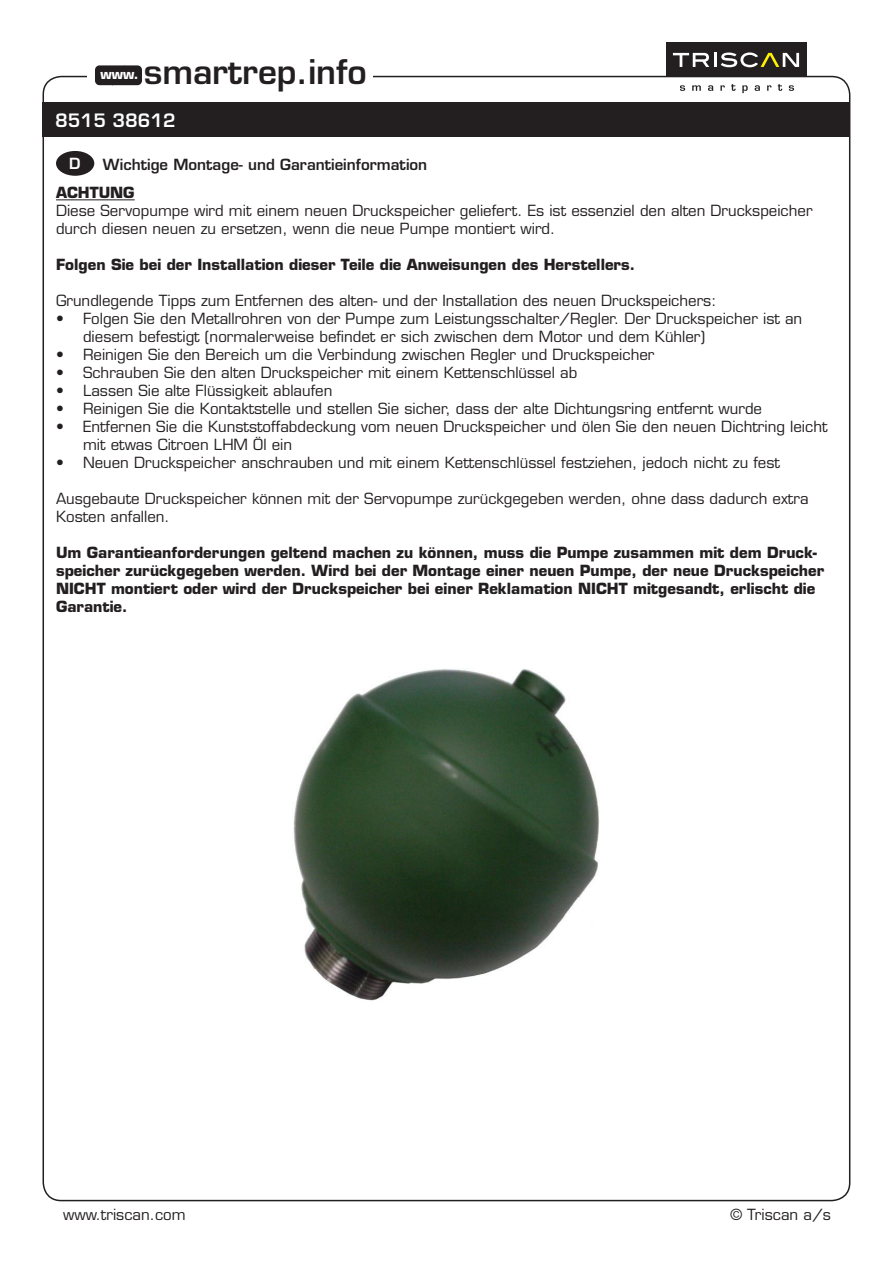
<style>
.page{position:relative;width:893px;height:1263px;background:#fff}
.page>*{position:absolute;margin:0;border:0;box-sizing:border-box;transform-origin:0 0}
.t1{font:600 33.15px "Eurostile LT Std";color:#231f20}
.t2{font:600 18px "Eurostile LT Std";color:#fff}
.t3{font:15px/18px "Eurostile LT Std";color:#231f20}
.t4{font:700 15px/18px "Eurostile LT Std";color:#231f20}
.t5{font:600 15px "Eurostile LT Std";color:#231f20}
.t6{font:600 15px "Eurostile LT Std";color:#fff}
.t7{font:700 14.4px "Eurostile LT Std";color:#fff}
.t8{font:700 13.5px "Eurostile LT Std";color:#fff}
</style>
<div class="page">
<div style="left:43px;top:103px;width:807px;height:34px;background:#231f20"></div>
<div style="left:56px;top:151px;width:38px;height:25px;background:#231f20;border-radius:50%"></div>
<hr style="left:56px;top:199px;width:79px;height:1px;background:#231f20">
<img style="left:293px;top:669px;width:306px;height:332px">
<div style="left:666px;top:43px;width:140px;height:34px;background:#231f20"></div>
<svg style="left:673px;top:53px;width:36px;height:14px"></svg>
<hr style="left:714px;top:53px;width:3px;height:14px;background:#fff">
<svg style="left:721px;top:52px;width:78px;height:15px"></svg>
<svg style="left:680px;top:85px;width:5px;height:6px"></svg>
<svg style="left:692px;top:85px;width:9px;height:6px"></svg>
<svg style="left:708px;top:85px;width:5px;height:6px"></svg>
<svg style="left:720px;top:85px;width:5px;height:6px"></svg>
<svg style="left:731px;top:84px;width:5px;height:7px"></svg>
<svg style="left:742px;top:85px;width:6px;height:8px"></svg>
<svg style="left:755px;top:85px;width:5px;height:6px"></svg>
<svg style="left:767px;top:85px;width:4px;height:6px"></svg>
<svg style="left:778px;top:84px;width:4px;height:7px"></svg>
<svg style="left:789px;top:85px;width:5px;height:6px"></svg>
<svg style="left:95px;top:65px;width:47px;height:20px"></svg>
<h1 class="t1" style="left:144px;top:51px;width:224px">smartrep.info</h1>
<p class="t8" style="left:101px;top:66px;width:24px">ww</p>
<p class="t7" style="left:98px;top:65px;width:42px">www.</p>
<p class="t2" style="left:55px;top:109px;width:122px">8515 38612</p>
<p class="t6" style="left:69px;top:154px;width:13px">D</p>
<p class="t5" style="left:103px;top:155px;width:326px">Wichtige Montage- und Garantieinformation</p>
<p class="t4" style="left:56px;top:184px;width:80px">ACHTUNG</p>
<p class="t3" style="left:56px;top:202px;width:758px">Diese Servopumpe wird mit einem neuen Druckspeicher geliefert. Es ist essenziel den alten Druckspeicher durch diesen neuen zu ersetzen, wenn die neue Pumpe montiert wird.</p>
<p class="t4" style="left:56px;top:256px;width:581px">Folgen Sie bei der Installation dieser Teile die Anweisungen des Herstellers.</p>
<p class="t3" style="left:56px;top:292px;width:662px">Grundlegende Tipps zum Entfernen des alten- und der Installation des neuen Druckspeichers:</p>
<p class="t3" style="left:83px;top:310px;width:721px;text-indent:-27px">• Folgen Sie den Metallrohren von der Pumpe zum Leistungsschalter/Regler. Der Druckspeicher ist an diesem befestigt (normalerweise befindet er sich zwischen dem Motor und dem Kühler)</p>
<p class="t3" style="left:56px;top:346px;width:600px">• Reinigen Sie den Bereich um die Verbindung zwischen Regler und Druckspeicher</p>
<p class="t3" style="left:56px;top:364px;width:523px">• Schrauben Sie den alten Druckspeicher mit einem Kettenschlüssel ab</p>
<p class="t3" style="left:56px;top:382px;width:278px">• Lassen Sie alte Flüssigkeit ablaufen</p>
<p class="t3" style="left:56px;top:400px;width:708px">• Reinigen Sie die Kontaktstelle und stellen Sie sicher, dass der alte Dichtungsring entfernt wurde</p>
<p class="t3" style="left:83px;top:418px;width:746px;text-indent:-27px">• Entfernen Sie die Kunststoffabdeckung vom neuen Druckspeicher und ölen Sie den neuen Dichtring leicht mit etwas Citroen LHM Öl ein</p>
<p class="t3" style="left:56px;top:454px;width:725px">• Neuen Druckspeicher anschrauben und mit einem Kettenschlüssel festziehen, jedoch nicht zu fest</p>
<p class="t3" style="left:56px;top:490px;width:754px">Ausgebaute Druckspeicher können mit der Servopumpe zurückgegeben werden, ohne dass dadurch extra<br>Kosten anfallen.</p>
<p class="t4" style="left:56px;top:544px;width:770px">Um Garantieanforderungen geltend machen zu können, muss die Pumpe zusammen mit dem Druck&shy;speicher zurückgegeben werden. Wird bei der Montage einer neuen Pumpe, der neue Druckspeicher NICHT montiert oder wird der Druckspeicher bei einer Reklamation NICHT mitgesandt, erlischt die Garantie.</p>
<p class="t3" style="left:63px;top:1206px;width:124px">www.triscan.com</p>
<p class="t3" style="left:730px;top:1206px;width:102px">© Triscan a/s</p>
</div>
